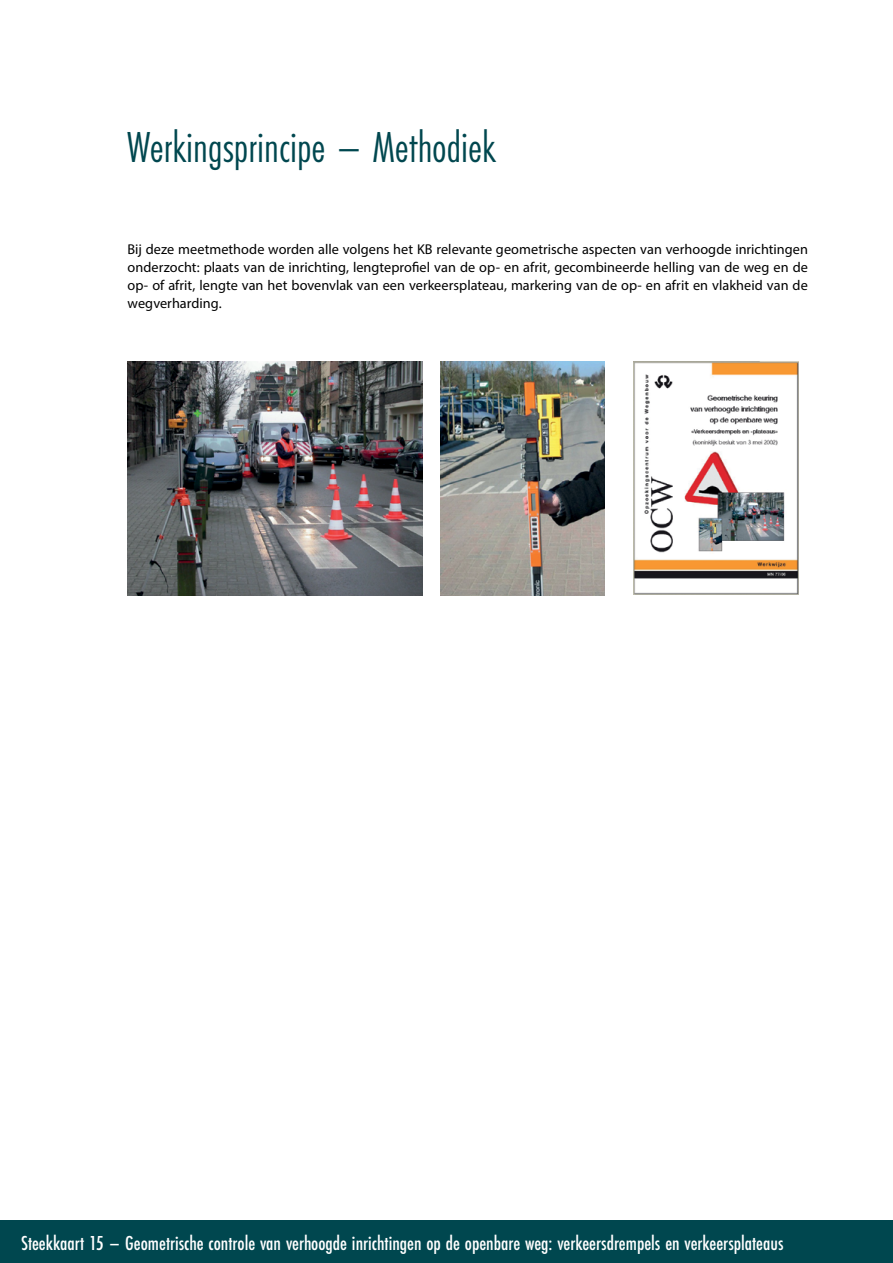
<style>
.page{position:relative;width:893px;height:1263px;background:#fff}
.page>*{position:absolute;margin:0;border:0;box-sizing:border-box;transform-origin:0 0}
.t1{font:45px "Futura PT Cond";color:#00474f}
.t2{font:500 21px "Futura PT Cond";color:#fff}
.t3{font:14.25px/18px "Myriad Pro";letter-spacing:.005em;color:#000;text-align:justify}
</style>
<div class="page">
<div style="left:0;top:1220px;width:893px;height:43px;background:#00474f"></div>
<img style="left:128px;top:362px;width:294px;height:233px">
<img style="left:440px;top:362px;width:165px;height:233px">
<img style="left:634px;top:362px;width:164px;height:233px">
<h1 class="t1" style="left:128px;top:121px;width:370px">Werkingsprincipe – Methodiek</h1>
<p class="t3" style="left:128px;top:240px;width:682px">Bij deze meetmethode worden alle volgens het KB relevante geometrische aspecten van verhoogde inrichtingen onderzocht: plaats van de inrichting, lengteprofiel van de op- en afrit, gecombineerde helling van de weg en de op- of afrit, lengte van het bovenvlak van een verkeersplateau, markering van de op- en afrit en vlakheid van de wegverharding.</p>
<h2 class="t2" style="left:21px;top:1231px;width:764px">Steekkaart 15 – Geometrische controle van verhoogde inrichtingen op de openbare weg: verkeersdrempels en verkeersplateaus</h2>
</div>
